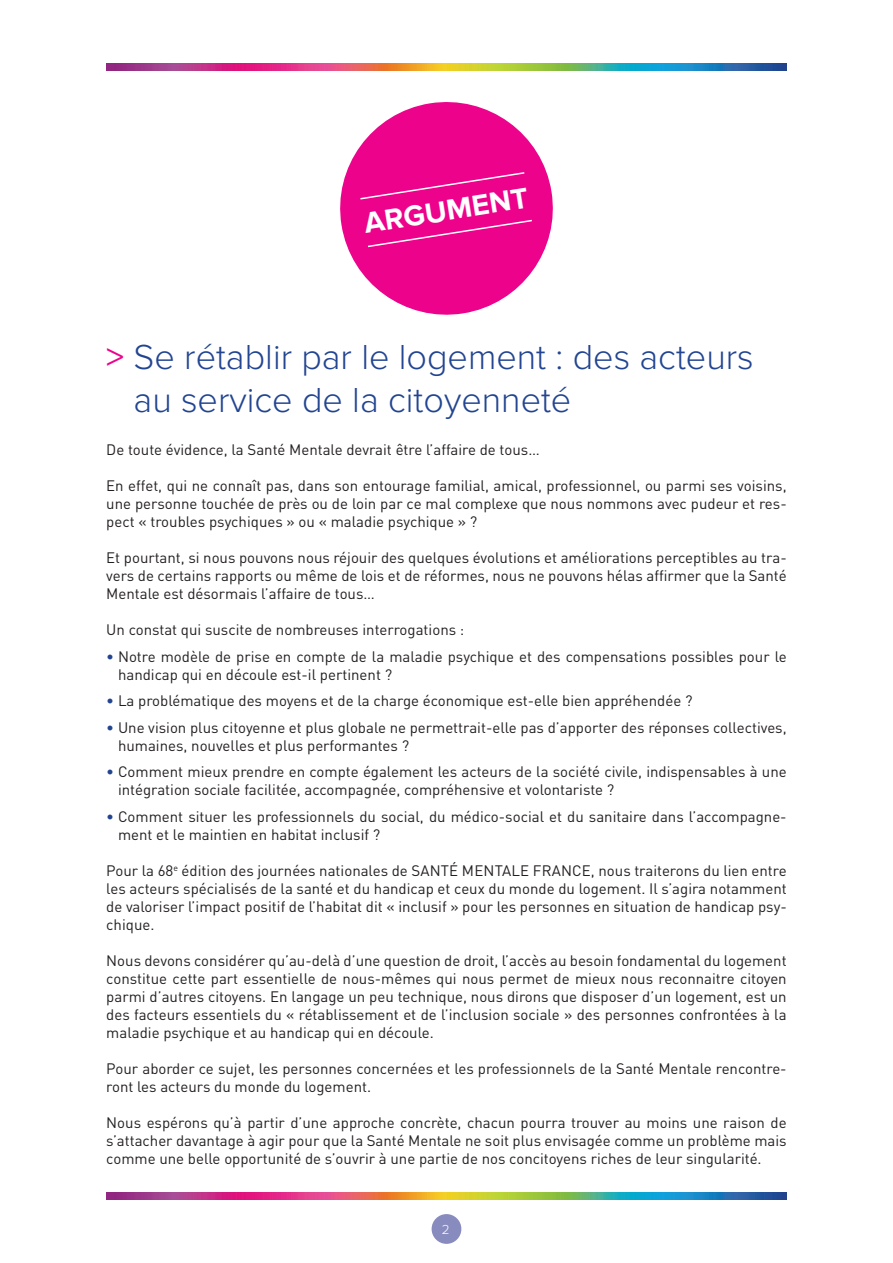
<style>
.page{position:relative;width:893px;height:1263px;background:#fff}
.page>*{position:absolute;margin:0;border:0;box-sizing:border-box;transform-origin:0 0}
.t1{font:300 36px/43.2px "Proxima Nova";color:#224591}
.t2{font:700 30px "Proxima Nova";color:#fff}
.t3{font:15px/18px "DIN Pro";color:#231f20;text-align:justify}
.t4{font:300 13.5px "Proxima Nova";color:#fff}
.s1{font-weight:400;color:#ed028c}
.s2{color:#224591}
</style>
<div class="page">
<img style="left:106px;top:64px;width:681px;height:6px">
<img style="left:106px;top:1193px;width:681px;height:6px">
<svg style="left:340px;top:102px;width:213px;height:213px;fill:#ed028c"></svg>
<svg style="left:359px;top:171px;width:167px;height:29px;background:#ed0e91"></svg>
<svg style="left:366px;top:219px;width:168px;height:29px;background:#ed0e91"></svg>
<div style="left:432px;top:1214px;width:29px;height:30px;background:#888bbd;border-radius:50%"></div>
<h2 class="t2" style="left:362px;top:206px;width:167px;rotate:-9deg">ARGUMENT</h2>
<h1 class="t1" style="left:134px;top:335px;width:622px;text-indent:-27px"><span class="s1">&gt;</span> Se rétablir par le logement : des acteurs au service de la citoyenneté</h1>
<p class="t3" style="left:106px;top:440px;width:435px">De toute évidence, la Santé Mentale devrait être l’affaire de tous…</p>
<p class="t3" style="left:106px;top:476px;width:682px">En effet, qui ne connaît pas, dans son entourage familial, amical, professionnel, ou parmi ses voisins, une personne touchée de près ou de loin par ce mal complexe que nous nommons avec pudeur et res&shy;pect « troubles psychiques » ou « maladie psychique » ?</p>
<p class="t3" style="left:106px;top:548px;width:682px">Et pourtant, si nous pouvons nous réjouir des quelques évolutions et améliorations perceptibles au tra&shy;vers de certains rapports ou même de lois et de réformes, nous ne pouvons hélas affirmer que la Santé Mentale est désormais l’affaire de tous…</p>
<p class="t3" style="left:106px;top:620px;width:360px">Un constat qui suscite de nombreuses interrogations :</p>
<p class="t3" style="left:118px;top:647px;width:670px;text-indent:-12px"><span class="s2">•</span> Notre modèle de prise en compte de la maladie psychique et des compensations possibles pour le handicap qui en découle est-il pertinent ?</p>
<p class="t3" style="left:106px;top:691px;width:588px"><span class="s2">•</span> La problématique des moyens et de la charge économique est-elle bien appréhendée ?</p>
<p class="t3" style="left:118px;top:718px;width:670px;text-indent:-12px"><span class="s2">•</span> Une vision plus citoyenne et plus globale ne permettrait-elle pas d’apporter des réponses collectives, humaines, nouvelles et plus performantes ?</p>
<p class="t3" style="left:118px;top:762px;width:670px;text-indent:-12px"><span class="s2">•</span> Comment mieux prendre en compte également les acteurs de la société civile, indispensables à une intégration sociale facilitée, accompagnée, compréhensive et volontariste ?</p>
<p class="t3" style="left:118px;top:807px;width:670px;text-indent:-12px"><span class="s2">•</span> Comment situer les professionnels du social, du médico-social et du sanitaire dans l’accompagne&shy;ment et le maintien en habitat inclusif ?</p>
<p class="t3" style="left:106px;top:861px;width:682px">Pour la 68<sup>e</sup> édition des journées nationales de SANTÉ MENTALE FRANCE, nous traiterons du lien entre les acteurs spécialisés de la santé et du handicap et ceux du monde du logement. Il s’agira notamment de valoriser l’impact positif de l’habitat dit « inclusif » pour les personnes en situation de handicap psy&shy;chique.</p>
<p class="t3" style="left:106px;top:951px;width:682px">Nous devons considérer qu’au-delà d’une question de droit, l’accès au besoin fondamental du logement constitue cette part essentielle de nous-mêmes qui nous permet de mieux nous reconnaitre citoyen parmi d’autres citoyens. En langage un peu technique, nous dirons que disposer d’un logement, est un des facteurs essentiels du « rétablissement et de l’inclusion sociale » des personnes confrontées à la maladie psychique et au handicap qui en découle.</p>
<p class="t3" style="left:106px;top:1059px;width:682px">Pour aborder ce sujet, les personnes concernées et les professionnels de la Santé Mentale rencontre&shy;ront les acteurs du monde du logement.</p>
<p class="t3" style="left:106px;top:1113px;width:682px">Nous espérons qu’à partir d’une approche concrète, chacun pourra trouver au moins une raison de s’attacher davantage à agir pour que la Santé Mentale ne soit plus envisagée comme un problème mais comme une belle opportunité de s’ouvrir à une partie de nos concitoyens riches de leur singularité.</p>
<p class="t4" style="left:442px;top:1222px;width:9px">2</p>
</div>
